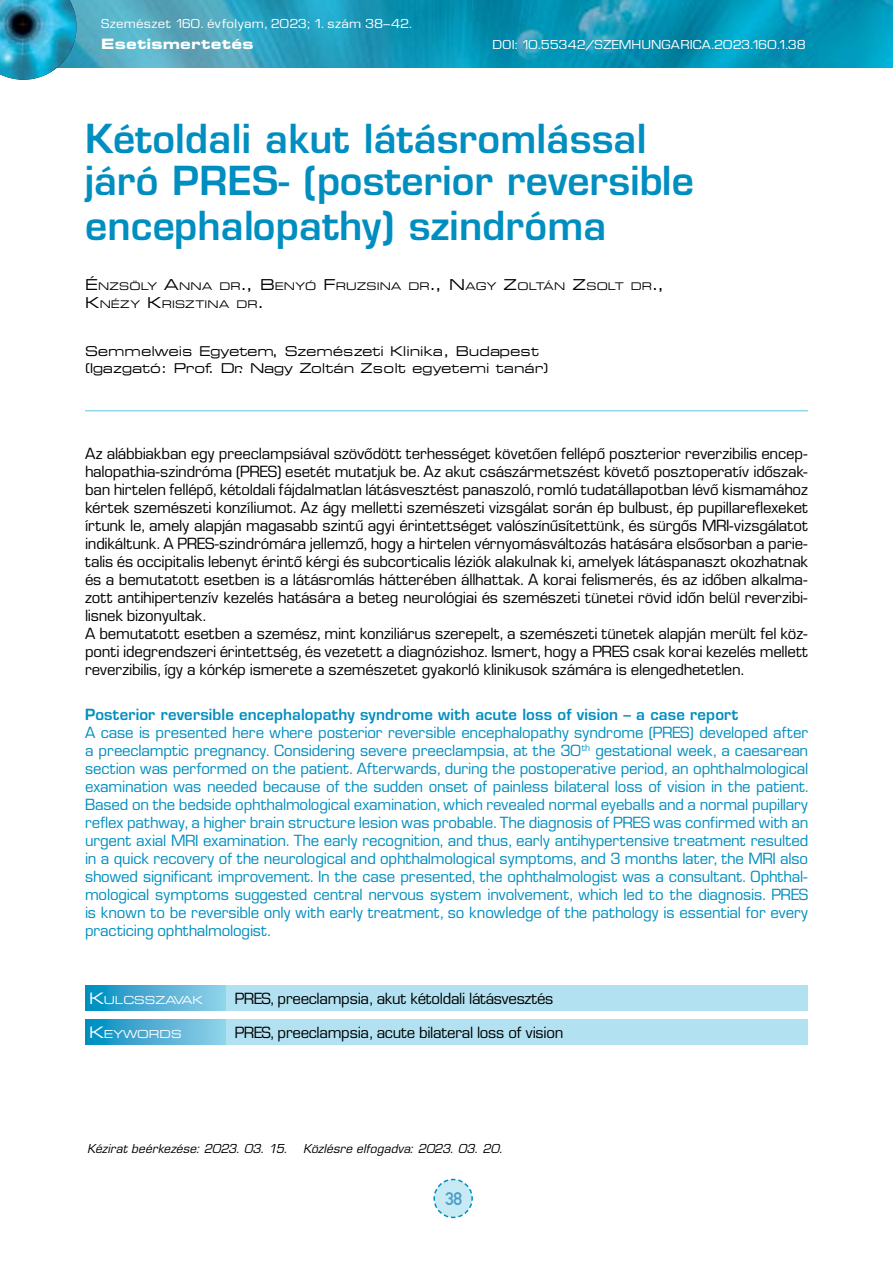
<style>
.page{position:relative;width:893px;height:1263px;background:#fff}
.page>*{position:absolute;margin:0;border:0;box-sizing:border-box;transform-origin:0 0}
.t1{font:39px/43.5px "Square 721 Dm PFL";letter-spacing:.005em;color:#008ec0}
.t2{font:18px "DIN Mittelschrift Alt PFL";color:#4a9eca}
.t3{font:15px/18px "Square 721 PFL";letter-spacing:.01em;color:#000}
.t4{font:15px/18px "Square 721 PFL";letter-spacing:.01em;color:#008ec0;text-align:justify}
.t5{font:15px "Square 721 Dm PFL";letter-spacing:.01em;color:#008ec0}
.t6{font:700 14.25px "Square 721 Ex PFL";letter-spacing:.015em;color:#fff}
.t7{font:13.5px/16.5px "Square 721 Ex PFL";color:#000}
.t8{font:12px "Square 721 PFL";letter-spacing:.035em;color:#fff;scale:1.1 1}
.t9{font:italic 12px "Square 721 PFL";letter-spacing:.01em;color:#000}
.t10{font:10.95px "Square 721 Ex PFL";color:#fff}
.t11{font:10.5px/18px "Square 721 Ex PFL";letter-spacing:.015em;color:#000}
.s1{font-size:15px}
.s2{font-size:15.75px}
</style>
<div class="page">
<svg style="left:433px;top:1178px;width:40px;height:41px"></svg>
<img style="left:77px;top:0;width:816px;height:68px">
<div style="left:85px;top:985px;width:723px;height:26px;background:#b2e2f1"></div>
<svg style="left:85px;top:985px;width:140px;height:26px"></svg>
<div style="left:85px;top:1019px;width:723px;height:26px;background:#b2e2f1"></div>
<svg style="left:85px;top:1019px;width:140px;height:26px"></svg>
<hr style="left:85px;top:410px;width:723px;height:1px;background:#91d7ec">
<img style="left:0;top:0;width:77px;height:80px">
<p class="t8" style="left:101px;top:16px;width:284px">Szemészet 160. évfolyam, 2023; 1. szám 38–42.</p>
<p class="t6" style="left:101px;top:35px;width:154px">Esetismertetés</p>
<p class="t8" style="left:493px;top:37px;width:286px">DOI: 10.55342/SZEMHUNGARICA.2023.160.1.38</p>
<h1 class="t1" style="left:85px;top:116px;width:610px">Kétoldali akut látásromlással járó PRES- (posterior reversible encephalopathy) szindróma</h1>
<p class="t11" style="left:85px;top:277px;width:581px"><span class="s1">É</span>NZSÖLY <span class="s1">A</span>NNA DR<span class="s1">., B</span>ENYÓ <span class="s1">F</span>RUZSINA DR<span class="s1">., N</span>AGY <span class="s1">Z</span>OLTÁN <span class="s1">Z</span>SOLT DR<span class="s1">.,<br>K</span>NÉZY <span class="s1">K</span>RISZTINA DR<span class="s1">.</span></p>
<p class="t7" style="left:85px;top:343px;width:465px">Semmelweis Egyetem, Szemészeti Klinika, Budapest (Igazgató: Prof. Dr. Nagy Zoltán Zsolt egyetemi tanár)</p>
<p class="t3" style="left:85px;top:444px;width:724px">Az alábbiakban egy preeclampsiával szövődött terhességet követően fellépő poszterior reverzibilis encep&shy;halopathia-szindróma (PRES) esetét mutatjuk be. Az akut császármetszést követő posztoperatív időszak&shy;ban hirtelen fellépő, kétoldali fájdalmatlan látásvesztést panaszoló, romló tudatállapotban lévő kismamához kértek szemészeti konzíliumot. Az ágy melletti szemészeti vizsgálat során ép bulbust, ép pupillareflexeket írtunk le, amely alapján magasabb szintű agyi érintettséget valószínűsítettünk, és sürgős MRI-vizsgálatot indikáltunk. A PRES-szindrómára jellemző, hogy a hirtelen vérnyomásváltozás hatására elsősorban a parie&shy;talis és occipitalis lebenyt érintő kérgi és subcorticalis léziók alakulnak ki, amelyek látáspanaszt okozhatnak és a bemutatott esetben is a látásromlás hátterében állhattak. A korai felismerés, és az időben alkalma&shy;zott antihipertenzív kezelés hatására a beteg neurológiai és szemészeti tünetei rövid időn belül reverzibi&shy;lisnek bizonyultak.<br>A bemutatott esetben a szemész, mint konziliárus szerepelt, a szemészeti tünetek alapján merült fel köz&shy;ponti idegrendszeri érintettség, és vezetett a diagnózishoz. Ismert, hogy a PRES csak korai kezelés mellett reverzibilis, így a kórkép ismerete a szemészetet gyakorló klinikusok számára is elengedhetetlen.</p>
<p class="t5" style="left:85px;top:705px;width:655px">Posterior reversible encephalopathy syndrome with acute loss of vision – a case report</p>
<p class="t4" style="left:85px;top:723px;width:724px">A case is presented here where posterior reversible encephalopathy syndrome (PRES) developed after a preeclamptic pregnancy. Considering severe preeclampsia, at the 30<sup>th</sup> gestational week, a caesarean section was performed on the patient. Afterwards, during the postoperative period, an ophthalmological examination was needed because of the sudden onset of painless bilateral loss of vision in the patient.<br>Based on the bedside ophthalmological examination, which revealed normal eyeballs and a normal pupillary reflex pathway, a higher brain structure lesion was probable. The diagnosis of PRES was confirmed with an urgent axial MRI examination. The early recognition, and thus, early antihypertensive treatment resulted in a quick recovery of the neurological and ophthalmological symptoms, and 3 months later, the MRI also showed significant improvement. In the case presented, the ophthalmologist was a consultant. Ophthal&shy;mological symptoms suggested central nervous system involvement, which led to the diagnosis. PRES is known to be reversible only with early treatment, so knowledge of the pathology is essential for every practicing ophthalmologist.</p>
<p class="t10" style="left:89px;top:993px;width:115px"><span class="s2">K</span>ULCSSZAVAK</p>
<p class="t3" style="left:235px;top:989px;width:320px">PRES, preeclampsia, akut kétoldali látásvesztés</p>
<p class="t10" style="left:89px;top:1027px;width:94px"><span class="s2">K</span>EYWORDS</p>
<p class="t3" style="left:235px;top:1023px;width:330px">PRES, preeclampsia, acute bilateral loss of vision</p>
<p class="t9" style="left:87px;top:1141px;width:202px">Kézirat beérkezése: 2023. 03. 15.</p>
<p class="t9" style="left:303px;top:1141px;width:201px">Közlésre elfogadva: 2023. 03. 20.</p>
<p class="t2" style="left:445px;top:1188px;width:18px">38</p>
</div>
